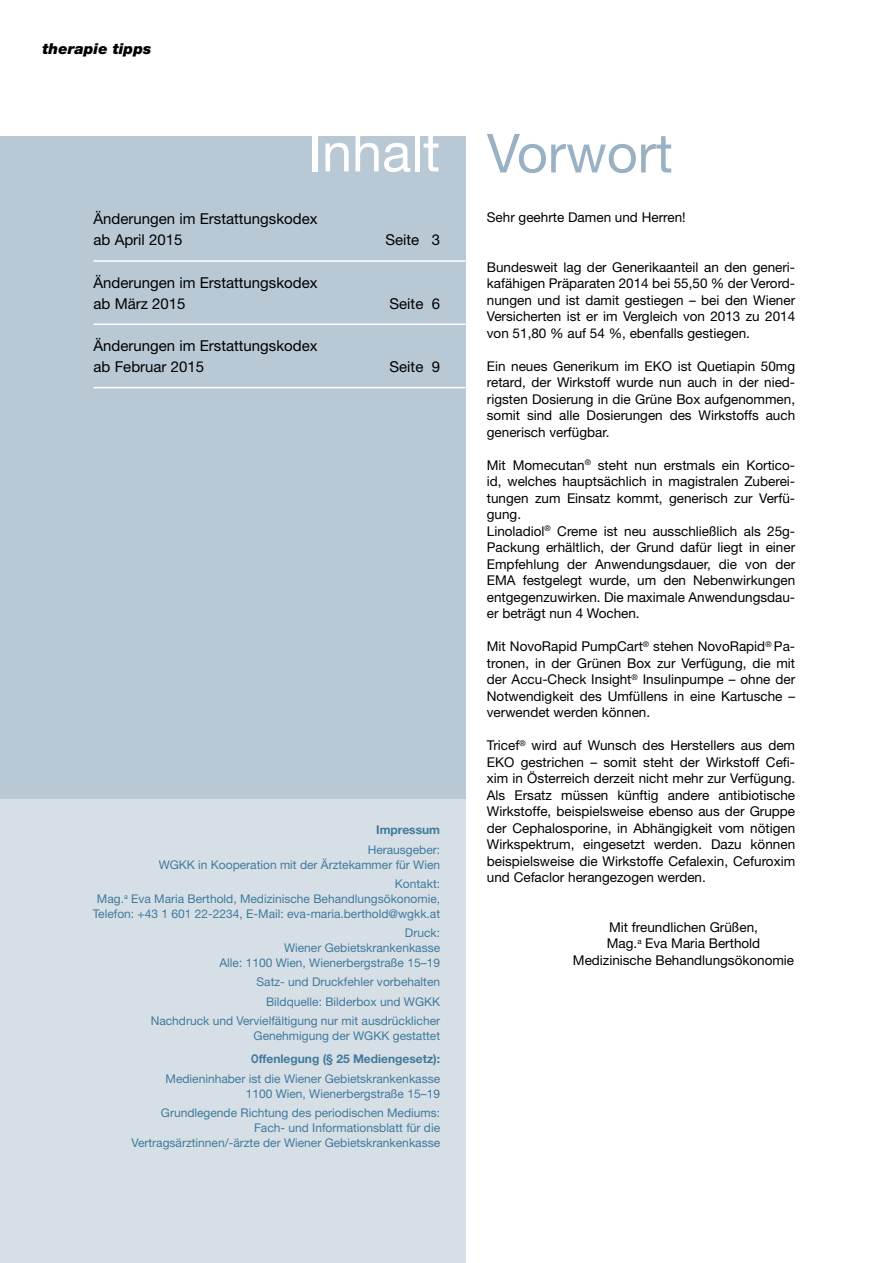
<style>
.page{position:relative;width:893px;height:1263px;background:#fff}
.page>*{position:absolute;margin:0;border:0;box-sizing:border-box;transform-origin:0 0}
.t1{font:54px "Helvetica Neue";color:#9ab1c4}
.t2{font:54px "Helvetica Neue";color:#fff}
.t3{font:15px/21px "Helvetica Neue";color:#000}
.t4{font:italic 900 15px "Helvetica Neue";color:#000}
.t5{font:13.5px/16.5px "Helvetica Neue";color:#000;text-align:justify}
.t6{font:12px/15px "Helvetica Neue";color:#3f7a9c;text-align:right}
.t7{font:700 12px "Helvetica Neue";color:#3f7a9c;scale:.8 1}
.t8{font:700 12px "Helvetica Neue";color:#3f7a9c}
</style>
<div class="page">
<div style="left:0;top:136px;width:466px;height:812px;background:#b8c8d5"></div>
<hr style="left:94px;top:260px;width:372px;height:2px;background:#fff">
<hr style="left:94px;top:324px;width:372px;height:1px;background:#fff">
<hr style="left:94px;top:387px;width:372px;height:1px;background:#fff">
<div style="left:0;top:799px;width:466px;height:464px;background:#d7dfe6"></div>
<p class="t4" style="left:43px;top:40px;width:110px">therapie tipps</p>
<h1 class="t2" style="left:308px;top:120px;width:134px">Inhalt</h1>
<p class="t3" style="left:94px;top:208px;width:225px">Änderungen im Erstattungskodex ab April 2015</p>
<p class="t3" style="left:385px;top:229px;width:56px">Seite 3</p>
<p class="t3" style="left:94px;top:272px;width:225px">Änderungen im Erstattungskodex ab März 2015</p>
<p class="t3" style="left:94px;top:335px;width:225px">Änderungen im Erstattungskodex ab Februar 2015</p>
<p class="t3" style="left:390px;top:293px;width:52px">Seite 6</p>
<p class="t3" style="left:390px;top:356px;width:52px">Seite 9</p>
<p class="t8" style="left:376px;top:823px;width:65px">Impressum</p>
<p class="t6" style="left:159px;top:842px;width:283px">Herausgeber:<br>WGKK in Kooperation mit der Ärztekammer für Wien</p>
<p class="t6" style="left:93px;top:876px;width:349px">Kontakt:<br>Mag.<sup>a</sup> Eva Maria Berthold, Medizinische Behandlungsökonomie,<br>Telefon: +43 1 601 22-2234, E-Mail: eva-maria.berthold@wgkk.at</p>
<p class="t6" style="left:219px;top:925px;width:222px">Druck:<br>Wiener Gebietskrankenkasse<br>Alle: 1100 Wien, Wienerbergstraße 15–19</p>
<p class="t6" style="left:151px;top:972px;width:291px;line-height:19.2px">Satz- und Druckfehler vorbehalten<br>Bildquelle: Bilderbox und WGKK<br>Nachdruck und Vervielfältigung nur mit ausdrücklicher</p>
<p class="t6" style="left:254px;top:1028px;width:188px">Genehmigung der WGKK gestattet</p>
<p class="t7" style="left:251px;top:1052px;width:238px">Offenlegung (§ 25 Mediengesetz):</p>
<p class="t6" style="left:166px;top:1071px;width:276px">Medieninhaber ist die Wiener Gebietskrankenkasse<br>1100 Wien, Wienerbergstraße 15–19</p>
<p class="t6" style="left:131px;top:1105px;width:310px">Grundlegende Richtung des periodischen Mediums:<br>Fach- und Informationsblatt für die<br>Vertragsärztinnen/-ärzte der Wiener Gebietskrankenkasse</p>
<h1 class="t1" style="left:487px;top:121px;width:187px">Vorwort</h1>
<p class="t5" style="left:487px;top:209px;width:200px">Sehr geehrte Damen und Herren!</p>
<p class="t5" style="left:487px;top:258px;width:310px">Bundesweit lag der Generikaanteil an den generi&shy;kafähigen Präparaten 2014 bei 55,50 % der Verord&shy;nungen und ist damit gestiegen – bei den Wiener Versicherten ist er im Vergleich von 2013 zu 2014 von 51,80 % auf 54 %, ebenfalls gestiegen.</p>
<p class="t5" style="left:487px;top:357px;width:310px">Ein neues Generikum im EKO ist Quetiapin 50mg retard, der Wirkstoff wurde nun auch in der nied&shy;rigsten Dosierung in die Grüne Box aufgenommen, somit sind alle Dosierungen des Wirkstoffs auch generisch verfügbar.</p>
<p class="t5" style="left:487px;top:456px;width:310px;text-align:left">Mit Momecutan<sup>®</sup> steht nun erstmals ein Kortico&shy;id, welches hauptsächlich in magistralen Zuberei&shy;tungen zum Einsatz kommt, generisch zur Verfü&shy;gung.<br>Linoladiol<sup>®</sup> Creme ist neu ausschließlich als 25g-Packung erhältlich, der Grund dafür liegt in einer Empfehlung der Anwendungsdauer, die von der EMA festgelegt wurde, um den Nebenwirkungen entgegenzuwirken. Die maximale Anwendungsdau&shy;er beträgt nun 4 Wochen.</p>
<p class="t5" style="left:487px;top:638px;width:310px">Mit NovoRapid PumpCart<sup>®</sup> stehen NovoRapid<sup>®</sup> Pa&shy;tronen, in der Grünen Box zur Verfügung, die mit der Accu-Check Insight<sup>®</sup> Insulinpumpe – ohne der Notwendigkeit des Umfüllens in eine Kartusche – verwendet werden können.</p>
<p class="t5" style="left:487px;top:737px;width:310px">Tricef<sup>®</sup> wird auf Wunsch des Herstellers aus dem EKO gestrichen – somit steht der Wirkstoff Cefi&shy;xim in Österreich derzeit nicht mehr zur Verfügung.<br>Als Ersatz müssen künftig andere antibiotische Wirkstoffe, beispielsweise ebenso aus der Gruppe der Cephalosporine, in Abhängigkeit vom nötigen Wirkspektrum, eingesetzt werden. Dazu können beispielsweise die Wirkstoffe Cefalexin, Cefuroxim und Cefaclor herangezogen werden.</p>
<p class="t5" style="left:573px;top:918px;width:223px;text-align:center">Mit freundlichen Grüßen,<br>Mag.<sup>a</sup> Eva Maria Berthold<br>Medizinische Behandlungsökonomie</p>
</div>
